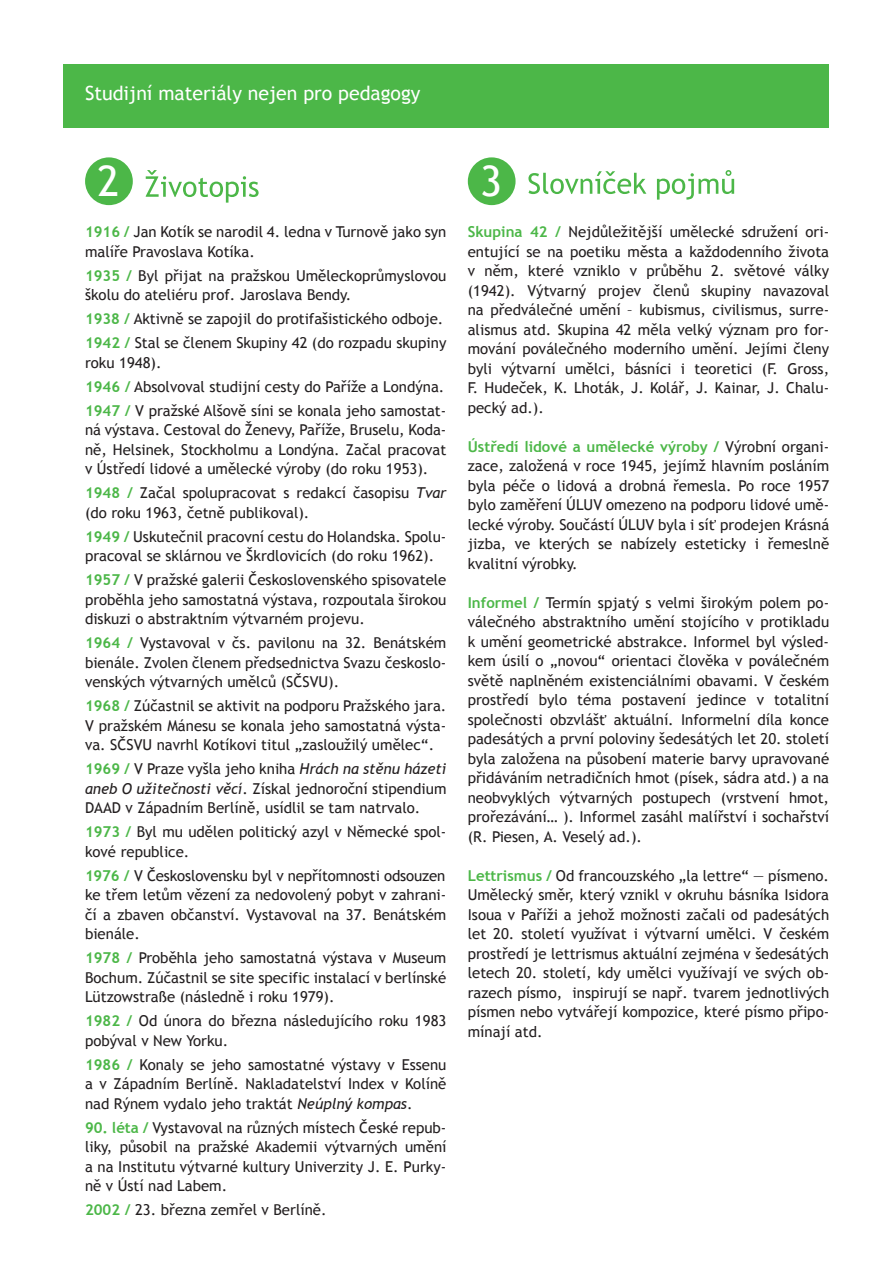
<style>
.page{position:relative;width:893px;height:1263px;background:#fff}
.page>*{position:absolute;margin:0;border:0;box-sizing:border-box;transform-origin:0 0}
.t1{font:42px "Trebuchet MS";color:#fff}
.t2{font:19.5px "Trebuchet MS";color:#fff}
.t3{font:15px/19.5px "Trebuchet MS";color:#231f20;text-align:justify}
.s1{font-weight:700;color:#4cb748}
.s2{font-style:italic}
</style>
<div class="page">
<div style="left:64px;top:64px;width:765px;height:64px;background:#4cb748"></div>
<div style="left:85px;top:157px;width:48px;height:48px;background:#4cb748;border-radius:50%"></div>
<svg style="left:146px;top:170px;width:113px;height:33px"></svg>
<div style="left:468px;top:157px;width:47px;height:48px;background:#4cb748;border-radius:50%"></div>
<svg style="left:528px;top:170px;width:206px;height:30px"></svg>
<h2 class="t2" style="left:85px;top:81px;width:337px">Studijní materiály nejen pro pedagogy</h2>
<h1 class="t1" style="left:98px;top:157px;width:24px">2</h1>
<p class="t3" style="left:85px;top:222px;width:363px"><span class="s1">1916 /</span> Jan Kotík se narodil 4. ledna v Turnově jako syn malíře Pravoslava Kotíka.</p>
<p class="t3" style="left:85px;top:265px;width:363px"><span class="s1">1935 /</span> Byl přijat na pražskou Uměleckoprůmyslovou školu do ateliéru prof. Jaroslava Bendy.</p>
<p class="t3" style="left:85px;top:307px;width:363px;line-height:24px"><span class="s1">1938 /</span> Aktivně se zapojil do protifašistického odboje.<br><span class="s1">1942 /</span> Stal se členem Skupiny 42 (do rozpadu skupiny</p>
<p class="t3" style="left:85px;top:350px;width:363px;line-height:24px;text-align:left">roku 1948).<br><span class="s1">1946 /</span> Absolvoval studijní cesty do Paříže a Londýna.<br><span class="s1">1947 /</span> V pražské Alšově síni se konala jeho samostat-</p>
<p class="t3" style="left:85px;top:420px;width:363px">ná výstava. Cestoval do Ženevy, Paříže, Bruselu, Koda&shy;ně, Helsinek, Stockholmu a Londýna. Začal pracovat v Ústředí lidové a umělecké výroby (do roku 1953).</p>
<p class="t3" style="left:85px;top:483px;width:363px"><span class="s1">1948 /</span> Začal spolupracovat s redakcí časopisu <span class="s2">Tvar </span>(do roku 1963, četně publikoval).</p>
<p class="t3" style="left:85px;top:526px;width:363px"><span class="s1">1949 /</span> Uskutečnil pracovní cestu do Holandska. Spolu&shy;pracoval se sklárnou ve Škrdlovicích (do roku 1962).</p>
<p class="t3" style="left:85px;top:570px;width:363px"><span class="s1">1957 /</span> V pražské galerii Československého spisovatele proběhla jeho samostatná výstava, rozpoutala širokou diskuzi o abstraktním výtvarném projevu.</p>
<p class="t3" style="left:85px;top:633px;width:363px"><span class="s1">1964 /</span> Vystavoval v čs. pavilonu na 32. Benátském bienále. Zvolen členem předsednictva Svazu českoslo&shy;venských výtvarných umělců (SČSVU).</p>
<p class="t3" style="left:85px;top:696px;width:363px"><span class="s1">1968 /</span> Zúčastnil se aktivit na podporu Pražského jara.<br>V pražském Mánesu se konala jeho samostatná výsta&shy;va. SČSVU navrhl Kotíkovi titul „zasloužilý umělec“.</p>
<p class="t3" style="left:85px;top:759px;width:363px"><span class="s1">1969 /</span> V Praze vyšla jeho kniha <span class="s2">Hrách na stěnu házeti aneb O užitečnosti věcí</span>. Získal jednoroční stipendium DAAD v Západním Berlíně, usídlil se tam natrvalo.</p>
<p class="t3" style="left:85px;top:822px;width:363px"><span class="s1">1973 /</span> Byl mu udělen politický azyl v Německé spol&shy;kové republice.</p>
<p class="t3" style="left:85px;top:865px;width:363px"><span class="s1">1976 /</span> V Československu byl v nepřítomnosti odsouzen ke třem letům vězení za nedovolený pobyt v zahrani&shy;čí a zbaven občanství. Vystavoval na 37. Benátském bienále.</p>
<p class="t3" style="left:85px;top:948px;width:363px"><span class="s1">1978 /</span> Proběhla jeho samostatná výstava v Museum Bochum. Zúčastnil se site specific instalací v berlínské Lützowstraße (následně i roku 1979).</p>
<p class="t3" style="left:85px;top:1011px;width:363px"><span class="s1">1982 /</span> Od února do března následujícího roku 1983 pobýval v New Yorku.</p>
<p class="t3" style="left:85px;top:1054px;width:363px"><span class="s1">1986 /</span> Konaly se jeho samostatné výstavy v Essenu a v Západním Berlíně. Nakladatelství Index v Kolíně nad Rýnem vydalo jeho traktát <span class="s2">Neúplný kompas</span>.</p>
<p class="t3" style="left:85px;top:1117px;width:363px"><span class="s1">90. léta /</span> Vystavoval na různých místech České repub&shy;liky, působil na pražské Akademii výtvarných umění a na Institutu výtvarné kultury Univerzity J. E. Purky&shy;ně v Ústí nad Labem.</p>
<p class="t3" style="left:85px;top:1200px;width:243px"><span class="s1">2002 /</span> 23. března zemřel v Berlíně.</p>
<h1 class="t1" style="left:480px;top:157px;width:24px">3</h1>
<p class="t3" style="left:468px;top:222px;width:363px"><span class="s1">Skupina 42 /</span> Nejdůležitější umělecké sdružení ori&shy;entující se na poetiku města a každodenního života v něm, které vzniklo v průběhu 2. světové války (1942). Výtvarný projev členů skupiny navazoval na předválečné umění – kubismus, civilismus, surre&shy;alismus atd. Skupina 42 měla velký význam pro for&shy;mování poválečného moderního umění. Jejími členy byli výtvarní umělci, básníci i teoretici (F. Gross, F. Hudeček, K. Lhoták, J. Kolář, J. Kainar, J. Chalu&shy;pecký ad.).</p>
<p class="t3" style="left:468px;top:436px;width:363px"><span class="s1">Ústředí lidové a umělecké výroby /</span> Výrobní organi&shy;zace, založená v roce 1945, jejímž hlavním posláním byla péče o lidová a drobná řemesla. Po roce 1957 bylo zaměření ÚLUV omezeno na podporu lidové umě&shy;lecké výroby. Součástí ÚLUV byla i síť prodejen Krásná jizba, ve kterých se nabízely esteticky i řemeslně kvalitní výrobky.</p>
<p class="t3" style="left:468px;top:592px;width:363px"><span class="s1">Informel /</span> Termín spjatý s velmi širokým polem po&shy;válečného abstraktního umění stojícího v protikladu k umění geometrické abstrakce. Informel byl výsled&shy;kem úsilí o „novou“ orientaci člověka v poválečném světě naplněném existenciálními obavami. V českém prostředí bylo téma postavení jedince v totalitní společnosti obzvlášť aktuální. Informelní díla konce padesátých a první poloviny šedesátých let 20. století byla založena na působení materie barvy upravované přidáváním netradičních hmot (písek, sádra atd.) a na neobvyklých výtvarných postupech (vrstvení hmot, prořezávání… ). Informel zasáhl malířství i sochařství (R. Piesen, A. Veselý ad.).</p>
<p class="t3" style="left:468px;top:865px;width:363px"><span class="s1">Lettrismus /</span> Od francouzského „la lettre“ — písmeno.<br>Umělecký směr, který vznikl v okruhu básníka Isidora Isoua v Paříži a jehož možnosti začali od padesátých let 20. století využívat i výtvarní umělci. V českém prostředí je lettrismus aktuální zejména v šedesátých letech 20. století, kdy umělci využívají ve svých ob&shy;razech písmo, inspirují se např. tvarem jednotlivých písmen nebo vytvářejí kompozice, které písmo připo&shy;mínají atd.</p>
</div>
